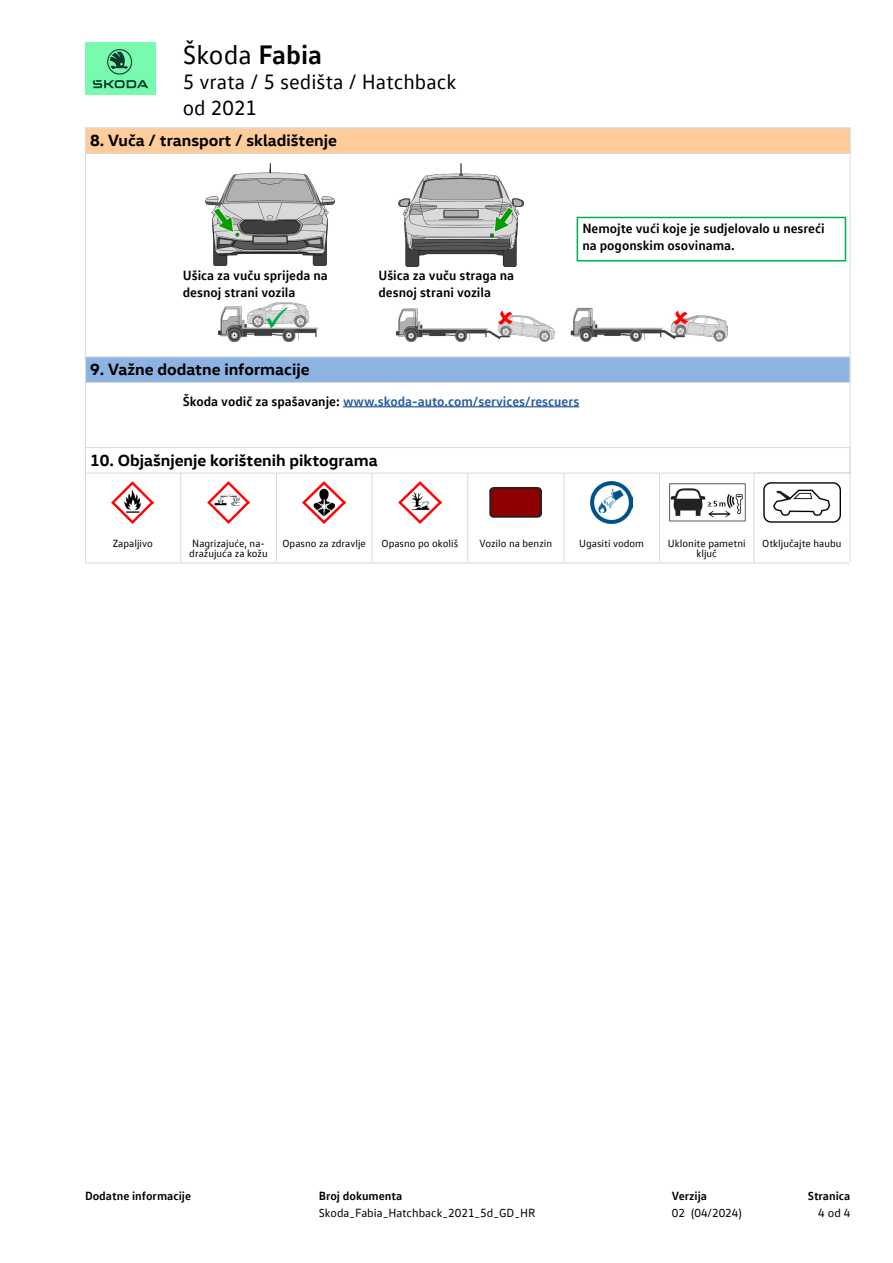
<style>
.page{position:relative;width:893px;height:1263px;background:#fff}
.page>*{position:absolute;margin:0;border:0;box-sizing:border-box;transform-origin:0 0}
.t1{font:27px "VW Text Office";color:#000}
.t2{font:21px/25.5px "VW Text Office";color:#000}
.Kapiteltitel{font:700 16.5px "VW Head Office";color:#000}
.Warntext{font:700 13.5px/16.5px "VW Text Office";color:#000}
.Warntext-2{font:700 13.5px "VW Text Office";color:#275b9b}
.Hinweistext{font:700 13.5px/16.5px "VW Text Office";color:#000}
.Fusszeile{font:12px "VW Text Office";color:#000}
.Fusszeile_fett{font:700 12px "VW Text Office";color:#000}
.Legende_Kap_10{font:10.5px/10.5px "VW Text Office";color:#000}
.s1{font-weight:700}
.s2{color:#000}
</style>
<div class="page">
<img style="left:85px;top:43px;width:71px;height:52px">
<div style="left:85px;top:447px;width:765px;height:26px;border:1px solid #dadada"></div>
<hr style="left:754px;top:563px;width:96px;height:1px;background:#dadada">
<hr style="left:180px;top:473px;width:1px;height:59px;background:#dadada">
<hr style="left:276px;top:473px;width:1px;height:59px;background:#dadada">
<hr style="left:372px;top:473px;width:1px;height:59px;background:#dadada">
<hr style="left:467px;top:473px;width:1px;height:59px;background:#dadada">
<hr style="left:563px;top:473px;width:1px;height:59px;background:#dadada">
<hr style="left:754px;top:472px;width:96px;height:1px;background:#dadada">
<hr style="left:180px;top:532px;width:1px;height:31px;background:#dadada">
<hr style="left:276px;top:532px;width:1px;height:31px;background:#dadada">
<hr style="left:372px;top:532px;width:1px;height:31px;background:#dadada">
<hr style="left:467px;top:532px;width:1px;height:31px;background:#dadada">
<hr style="left:563px;top:532px;width:1px;height:31px;background:#dadada">
<hr style="left:85px;top:563px;width:96px;height:1px;background:#dadada">
<hr style="left:181px;top:563px;width:95px;height:1px;background:#dadada">
<hr style="left:276px;top:563px;width:96px;height:1px;background:#dadada">
<hr style="left:372px;top:563px;width:96px;height:1px;background:#dadada">
<hr style="left:468px;top:563px;width:96px;height:1px;background:#dadada">
<hr style="left:564px;top:563px;width:95px;height:1px;background:#dadada">
<hr style="left:659px;top:473px;width:1px;height:59px;background:#dadada">
<hr style="left:659px;top:532px;width:1px;height:31px;background:#dadada">
<hr style="left:659px;top:563px;width:95px;height:1px;background:#dadada">
<hr style="left:754px;top:473px;width:1px;height:59px;background:#dadada">
<hr style="left:754px;top:532px;width:1px;height:31px;background:#dadada">
<img style="left:111px;top:481px;width:43px;height:43px">
<img style="left:207px;top:481px;width:43px;height:43px">
<img style="left:303px;top:481px;width:42px;height:43px">
<img style="left:399px;top:481px;width:42px;height:43px">
<img style="left:489px;top:487px;width:53px;height:31px">
<img style="left:590px;top:481px;width:43px;height:42px">
<img style="left:669px;top:484px;width:77px;height:37px">
<img style="left:763px;top:482px;width:77px;height:41px">
<div style="left:85px;top:357px;width:765px;height:25px;background:#8db3e2"></div>
<div style="left:85px;top:356px;width:765px;height:27px;border:1px solid #dadada"></div>
<hr style="left:343px;top:406px;width:236px;height:1px;background:#275b9b">
<div style="left:85px;top:128px;width:765px;height:25px;background:#fc9"></div>
<div style="left:85px;top:128px;width:765px;height:26px;border:1px solid #dadada"></div>
<div style="left:577px;top:217px;width:269px;height:45px;border:2px solid #00b050"></div>
<img style="left:219px;top:302px;width:99px;height:39px">
<img style="left:396px;top:307px;width:331px;height:34px">
<hr style="left:85px;top:128px;width:765px;height:1px;background:#dadada">
<hr style="left:85px;top:128px;width:1px;height:434px;background:#dadada">
<hr style="left:850px;top:128px;width:1px;height:434px;background:#dadada">
<img style="left:205px;top:164px;width:130px;height:102px">
<img style="left:398px;top:163px;width:125px;height:103px">
<h1 class="t1" style="left:183px;top:38px;width:141px">Škoda <span class="s1">Fabia</span></h1>
<h2 class="t2" style="left:183px;top:69px;width:275px">5 vrata / 5 sedišta / Hatchback od 2021</h2>
<p class="Kapiteltitel" style="left:90px;top:130px;width:249px">8. Vuča / transport / skladištenje</p>
<p class="Warntext" style="left:183px;top:267px;width:147px">Ušica za vuču sprijeda na desnoj strani vozila</p>
<p class="Warntext" style="left:378px;top:267px;width:137px">Ušica za vuču straga na desnoj strani vozila</p>
<p class="Hinweistext" style="left:582px;top:220px;width:244px">Nemojte vući koje je sudjelovalo u nesreći na pogonskim osovinama.</p>
<p class="Kapiteltitel" style="left:90px;top:359px;width:221px">9. Važne dodatne informacije</p>
<p class="Warntext-2" style="left:183px;top:392px;width:398px"><span class="s2">Škoda vodič za spašavanje:</span> www.skoda-auto.com/services/rescuers</p>
<p class="Kapiteltitel" style="left:90px;top:449px;width:289px">10. Objašnjenje korištenih piktograma</p>
<p class="Legende_Kap_10" style="left:113px;top:537px;width:42px">Zapaljivo</p>
<p class="Legende_Kap_10" style="left:189px;top:537px;width:80px">Nagrizajuće, na&shy;dražujuća za kožu</p>
<p class="Legende_Kap_10" style="left:282px;top:537px;width:85px">Opasno za zdravlje</p>
<p class="Legende_Kap_10" style="left:382px;top:537px;width:78px">Opasno po okoliš</p>
<p class="Legende_Kap_10" style="left:479px;top:537px;width:74px">Vozilo na benzin</p>
<p class="Legende_Kap_10" style="left:579px;top:537px;width:66px">Ugasiti vodom</p>
<p class="Legende_Kap_10" style="left:668px;top:537px;width:79px;text-align:center">Uklonite pametni ključ</p>
<p class="Legende_Kap_10" style="left:762px;top:537px;width:81px">Otključajte haubu</p>
<p class="Fusszeile_fett" style="left:85px;top:1188px;width:108px">Dodatne informacije</p>
<p class="Fusszeile_fett" style="left:319px;top:1188px;width:85px">Broj dokumenta</p>
<p class="Fusszeile" style="left:319px;top:1206px;width:218px">Skoda_Fabia_Hatchback_2021_5d_GD_HR</p>
<p class="Fusszeile_fett" style="left:672px;top:1188px;width:37px">Verzija</p>
<p class="Fusszeile" style="left:672px;top:1206px;width:72px">02 (04/2024)</p>
<p class="Fusszeile_fett" style="left:808px;top:1188px;width:44px">Stranica</p>
<p class="Fusszeile" style="left:818px;top:1206px;width:34px">4 od 4</p>
</div>
